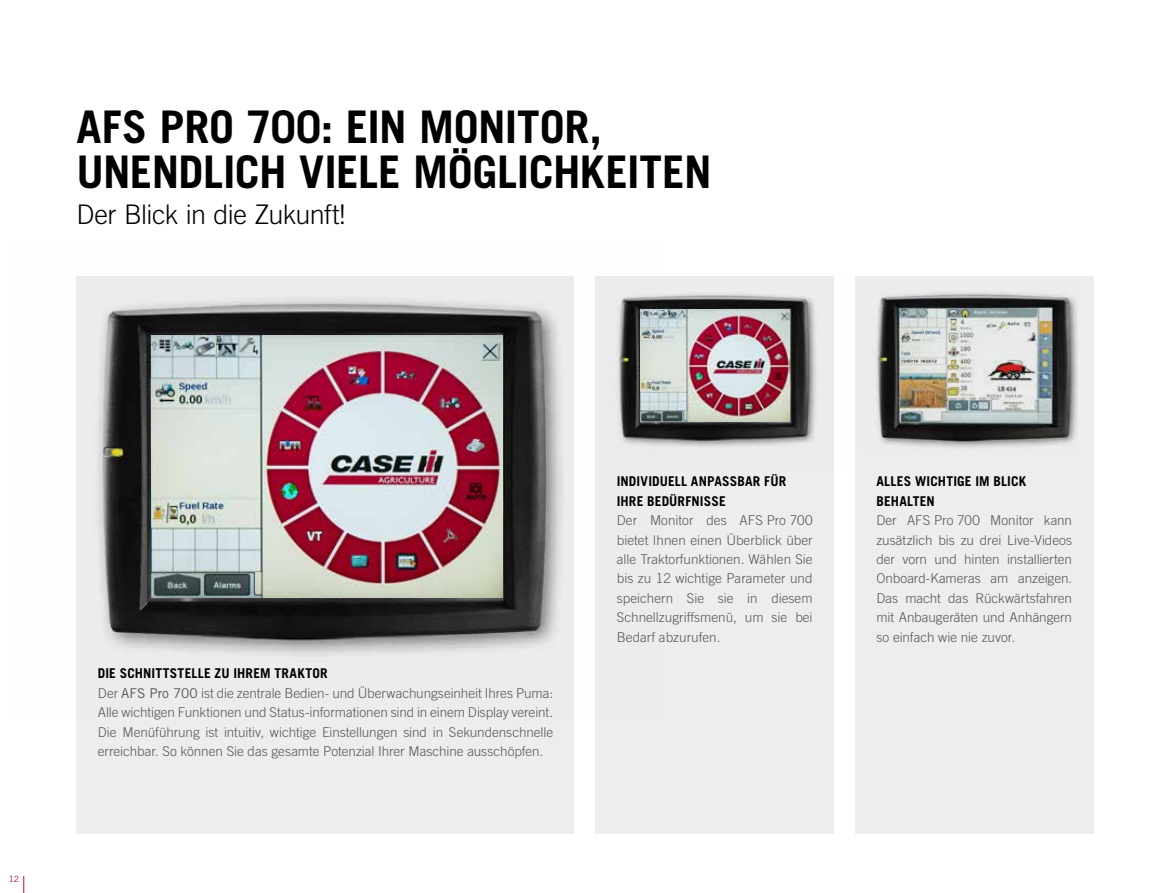
<style>
.page{position:relative;width:1170px;height:893px;background:#fff}
.page>*{position:absolute;margin:0;border:0;box-sizing:border-box;transform-origin:0 0}
.t1{font:700 45px/45px "Trade Gothic LT Pro";letter-spacing:-.01em;color:#000}
.t2{font:300 27px "Trade Gothic LT Pro";letter-spacing:-.03em;color:#000}
.t3{font:300 13.5px/19.5px "Trade Gothic LT Pro";letter-spacing:-.005em;color:#575756;text-align:justify}
.t4{font:700 13.5px/19.5px "Trade Gothic LT Pro";letter-spacing:.01em;color:#000}
.t5{font:8.7px "Trade Gothic LT Pro";color:#c10b25}
.s1{font-weight:700;color:#000}
.s2{font-weight:400}
</style>
<div class="page">
<svg style="left:23px;top:876px;width:1px;height:17px"></svg>
<div style="left:77px;top:276px;width:497px;height:557px;background:#ededed"></div>
<div style="left:595px;top:276px;width:238px;height:557px;background:#ededed"></div>
<img style="left:76px;top:276px;width:486px;height:439px">
<img style="left:151px;top:335px;width:351px;height:262px">
<img style="left:618px;top:276px;width:216px;height:191px">
<img style="left:640px;top:309px;width:149px;height:113px">
<div style="left:855px;top:276px;width:238px;height:557px;background:#ededed"></div>
<img style="left:873px;top:292px;width:204px;height:156px">
<h1 class="t1" style="left:77px;top:104px;width:636px">AFS PRO 700: EIN MONITOR,<br>UNENDLICH VIELE MÖGLICHKEITEN</h1>
<h2 class="t2" style="left:77px;top:198px;width:270px">Der Blick in die Zukunft!</h2>
<p class="t5" style="left:9px;top:874px;width:12px">12</p>
<p class="t3" style="left:98px;top:663px;width:456px;text-align:left"><span class="s1">DIE SCHNITTSTELLE ZU IHREM TRAKTOR<br></span>Der <span class="s2">AFS Pro 700</span> ist die zentrale Bedien- und Überwachungseinheit Ihres Puma:<br>Alle wichtigen Funktionen und Status-informationen sind in einem Display vereint.<br>Die Menüführung ist intuitiv, wichtige Einstellungen sind in Sekundenschnelle erreichbar. So können Sie das gesamte Potenzial Ihrer Maschine ausschöpfen.</p>
<p class="t4" style="left:617px;top:471px;width:171px">INDIVIDUELL ANPASSBAR FÜR<br>IHRE BEDÜRFNISSE</p>
<p class="t3" style="left:617px;top:510px;width:197px">Der Monitor des AFS Pro 700 bietet Ihnen einen Überblick über alle Traktorfunktionen. Wählen Sie bis zu 12 wichtige Parameter und speichern Sie sie in diesem Schnellzugriffsmenü, um sie bei Bedarf abzurufen.</p>
<p class="t4" style="left:876px;top:471px;width:151px">ALLES WICHTIGE IM BLICK<br>BEHALTEN</p>
<p class="t3" style="left:876px;top:510px;width:197px">Der AFS Pro 700 Monitor kann zusätzlich bis zu drei Live-Videos der vorn und hinten installierten Onboard-Kameras am anzeigen.<br>Das macht das Rückwärtsfahren mit Anbaugeräten und Anhängern so einfach wie nie zuvor.</p>
</div>
